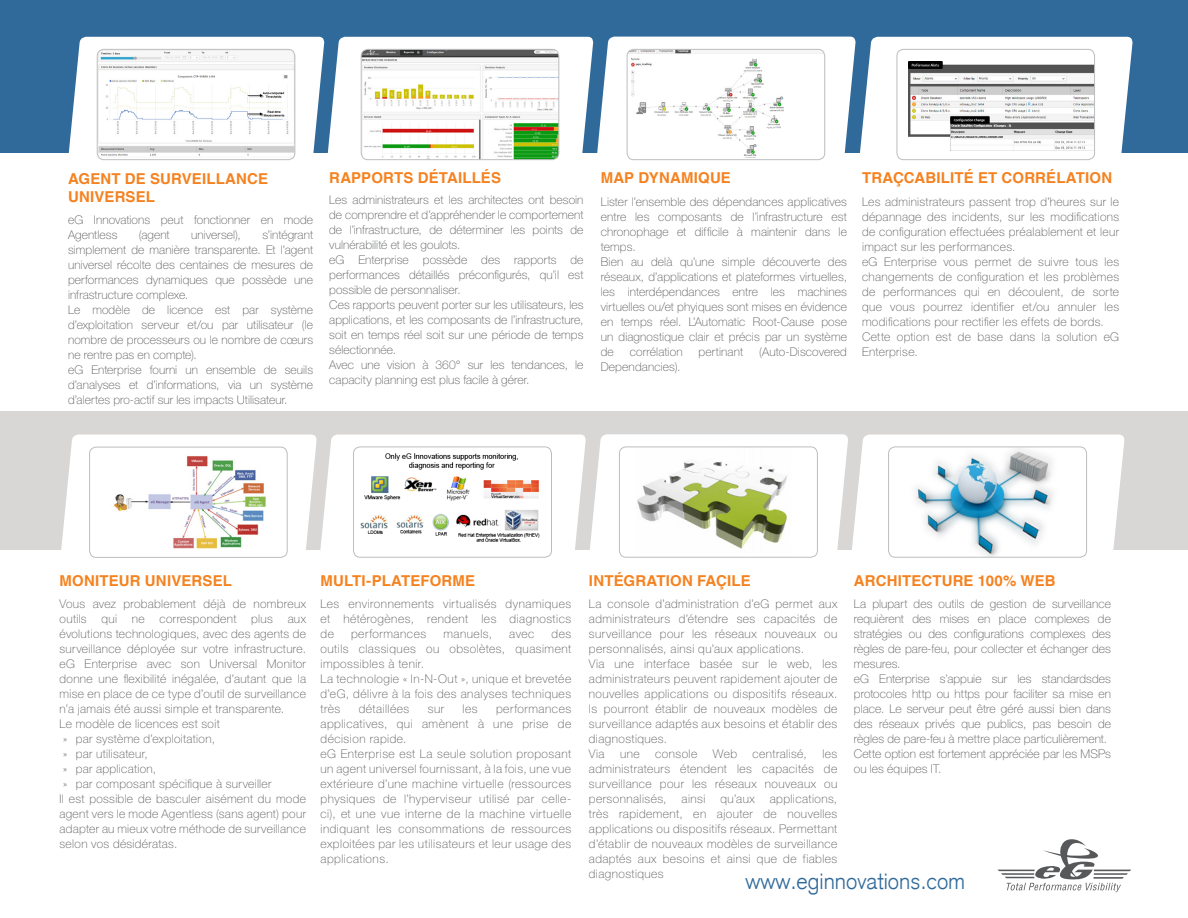
<style>
.page{position:relative;width:1188px;height:918px;background:#fff}
.page>*{position:absolute;margin:0;border:0;box-sizing:border-box;transform-origin:0 0}
.t1{font:300 22.5px "Akzidenz Grotesk CE";color:#306a9a}
.t2{font:700 15px/18px "Helvetica LT";letter-spacing:.01em;color:#f58220}
.t3{font:100 12px/15px "Helvetica Neue LT Std";letter-spacing:.02em;color:#57585a;text-align:justify}
.t4{font:100 12px "Helvetica Neue LT Std";letter-spacing:.045em;color:#57585a}
.t5{font:100 12px "Helvetica Neue LT Std";letter-spacing:.04em;color:#57585a}
</style>
<div class="page">
<div style="left:0;top:411px;width:1188px;height:139px;background:#d9d7d6"></div>
<div style="left:0;top:0;width:1188px;height:152px;background:#306a9a"></div>
<svg style="left:61px;top:434px;width:1064px;height:124px"></svg>
<svg style="left:67px;top:37px;width:1066px;height:124px"></svg>
<img style="left:99px;top:451px;width:179px;height:103px">
<div style="left:89px;top:447px;width:198px;height:111px;border:1px solid #bcbdc0;border-radius:7px"></div>
<img style="left:622px;top:447px;width:193px;height:109px">
<div style="left:619px;top:447px;width:199px;height:111px;border:1px solid #bcbdc0;border-radius:7px"></div>
<img style="left:893px;top:449px;width:189px;height:106px">
<div style="left:888px;top:447px;width:199px;height:110px;border:1px solid #bcbdc0;border-radius:7px"></div>
<img style="left:97px;top:49px;width:198px;height:108px">
<div style="left:97px;top:49px;width:198px;height:111px;border:1px solid #bcbdc0;border-radius:7px"></div>
<img style="left:355px;top:447px;width:195px;height:110px">
<div style="left:353px;top:447px;width:199px;height:110px;border:1px solid #bcbdc0;border-radius:7px"></div>
<img style="left:361px;top:49px;width:198px;height:111px">
<div style="left:361px;top:49px;width:198px;height:111px;border:1px solid #bcbdc0;border-radius:7px"></div>
<img style="left:627px;top:49px;width:198px;height:109px">
<div style="left:627px;top:49px;width:198px;height:111px;border:1px solid #bcbdc0;border-radius:7px"></div>
<img style="left:909px;top:61px;width:184px;height:90px">
<div style="left:897px;top:49px;width:198px;height:111px;border:1px solid #bcbdc0;border-radius:7px"></div>
<svg style="left:998px;top:839px;width:133px;height:53px"></svg>
<p class="t2" style="left:68px;top:169px;width:202px">AGENT DE SURVEILLANCE<br>UNIVERSEL</p>
<p class="t3" style="left:68px;top:212px;width:247px">eG Innovations peut fonctionner en mode<br>Agentless</p>
<p class="t3" style="left:68px;top:227px;width:247px;text-indent:194px">s’intégrant simplement de manière transparente. Et l’agent universel récolte des centaines de mesures de performances dynamiques que possède une infrastructure complexe.</p>
<p class="t3" style="left:68px;top:302px;width:247px">Le modèle de licence est par système d’exploitation serveur et/ou par utilisateur (le nombre de processeurs ou le nombre de cœurs ne rentre pas en compte).</p>
<p class="t3" style="left:68px;top:362px;width:247px">eG Enterprise fourni un ensemble de seuils d’analyses et d’informations, via un système d’alertes pro-actif sur les impacts Utilisateur.</p>
<p class="t3" style="left:139px;top:227px;width:32px">(agent</p>
<p class="t3" style="left:191px;top:227px;width:51px">universel),</p>
<p class="t2" style="left:329px;top:169px;width:173px">RAPPORTS DÉTAILLÉS</p>
<p class="t3" style="left:329px;top:192px;width:256px">Les administrateurs et les architectes ont besoin de comprendre et d’appréhender le comportement de l’infrastructure, de déterminer les points de vulnérabilité et les goulots.</p>
<p class="t3" style="left:329px;top:252px;width:256px">eG Enterprise possède des rapports de performances détaillés préconfigurés, qu’il est possible de personnaliser.</p>
<p class="t3" style="left:329px;top:297px;width:256px">Ces rapports peuvent porter sur les utilisateurs, les applications, et les composants de l’infrastructure, soit en temps réel soit sur une période de temps sélectionnée.</p>
<p class="t3" style="left:329px;top:357px;width:256px">Avec une vision à 360° sur les tendances, le capacity planning est plus facile à gérer.</p>
<p class="t2" style="left:601px;top:169px;width:132px">MAP DYNAMIQUE</p>
<p class="t3" style="left:601px;top:194px;width:248px">Lister l’ensemble des dépendances applicatives entre les composants de l’infrastructure est chronophage et difficile à maintenir dans le temps.</p>
<p class="t3" style="left:601px;top:254px;width:248px">Bien au delà qu’une simple découverte des réseaux, d’applications et plateformes virtuelles, les interdépendances entre les machines virtuelles ou/et phyiques sont mises en évidence en temps réel. L’Automatic Root-Cause pose un diagnostique clair et précis par un système de</p>
<p class="t3" style="left:630px;top:344px;width:54px">corrélation</p>
<p class="t3" style="left:699px;top:344px;width:46px">pertinant</p>
<p class="t3" style="left:759px;top:344px;width:89px">(Auto-Discovered</p>
<p class="t3" style="left:601px;top:359px;width:81px">Dependancies).</p>
<p class="t2" style="left:862px;top:169px;width:252px">TRAÇCABILITÉ ET CORRÉLATION</p>
<p class="t3" style="left:862px;top:194px;width:259px">Les administrateurs passent trop d’heures sur le dépannage des incidents, sur les modifications de configuration effectuées préalablement et leur impact sur les performances.</p>
<p class="t3" style="left:862px;top:254px;width:259px">eG Enterprise vous permet de suivre tous les changements de configuration et les problèmes de performances qui en découlent, de sorte que vous pourrez identifier et/ou annuler les modifications pour rectifier les effets de bords.</p>
<p class="t3" style="left:862px;top:329px;width:259px">Cette option est de base dans la solution eG<br>Enterprise.</p>
<p class="t2" style="left:60px;top:571px;width:174px">MONITEUR UNIVERSEL</p>
<p class="t3" style="left:60px;top:596px;width:248px">Vous avez probablement déjà de nombreux outils qui ne correspondent plus aux évolutions technologiques, avec des agents de surveillance déployée sur votre infrastructure. eG Enterprise avec son Universal Monitor donne une flexibilité inégalée, d’autant que la mise en place de ce type d’outil de surveillance n’a jamais été aussi simple et transparente.</p>
<p class="t3" style="left:60px;top:716px;width:162px">Le modèle de licences est soit</p>
<p class="t3" style="left:63px;top:731px;width:154px">» par système d’exploitation,</p>
<p class="t3" style="left:63px;top:746px;width:87px">» par utilisateur,</p>
<p class="t3" style="left:63px;top:761px;width:95px">» par application,</p>
<p class="t3" style="left:63px;top:776px;width:210px">» par composant spécifique à surveiller</p>
<p class="t3" style="left:60px;top:791px;width:248px">Il est possible de basculer aisément du mode agent vers le mode Agentless (sans agent) pour adapter au mieux votre méthode de surveillance selon vos désidératas.</p>
<p class="t2" style="left:321px;top:571px;width:156px">MULTI-PLATEFORME</p>
<p class="t3" style="left:321px;top:596px;width:252px">Les environnements virtualisés dynamiques et hétérogènes, rendent les diagnostics de</p>
<p class="t4" style="left:351px;top:627px;width:77px">performances</p>
<p class="t4" style="left:443px;top:627px;width:50px">manuels,</p>
<p class="t3" style="left:509px;top:626px;width:27px">avec</p>
<p class="t3" style="left:321px;top:626px;width:252px;text-indent:231px">des outils classiques ou obsolètes, quasiment impossibles à tenir.</p>
<p class="t3" style="left:321px;top:671px;width:252px">La technologie « In-N-Out », unique et brevetée d’eG, délivre à la fois des analyses techniques très</p>
<p class="t5" style="left:359px;top:702px;width:52px">détaillées</p>
<p class="t3" style="left:428px;top:701px;width:18px">sur</p>
<p class="t3" style="left:463px;top:701px;width:17px">les</p>
<p class="t3" style="left:321px;top:701px;width:252px;text-indent:176px">performances applicatives, qui amènent à une prise de décision rapide.</p>
<p class="t3" style="left:321px;top:746px;width:252px">eG Enterprise est La seule solution proposant un agent universel fournissant, à la fois, une vue extérieure d’une machine virtuelle (ressources physiques de l’hyperviseur utilisé par celle&shy;ci), et une vue interne de la machine virtuelle indiquant les consommations de ressources exploitées par les utilisateurs et leur usage des applications.</p>
<p class="t2" style="left:589px;top:571px;width:163px">INTÉGRATION FAÇILE</p>
<p class="t3" style="left:589px;top:596px;width:250px">La console d’administration d’eG permet aux administrateurs d’étendre ses capacités de surveillance pour les réseaux nouveaux ou personnalisés, ainsi qu’aux applications.</p>
<p class="t3" style="left:589px;top:656px;width:250px">Via une interface basée sur le web, les administrateurs peuvent rapidement ajouter de nouvelles applications ou dispositifs réseaux. ls pourront établir de nouveaux modèles de surveillance adaptés aux besoins et établir des diagnostiques.</p>
<p class="t3" style="left:589px;top:746px;width:17px">Via</p>
<p class="t3" style="left:620px;top:746px;width:21px">une</p>
<p class="t3" style="left:655px;top:746px;width:44px">console</p>
<p class="t3" style="left:713px;top:746px;width:26px">Web</p>
<p class="t3" style="left:753px;top:746px;width:56px">centralisé,</p>
<p class="t2" style="left:854px;top:571px;width:203px">ARCHITECTURE 100% WEB</p>
<p class="t3" style="left:854px;top:596px;width:259px">La plupart des outils de gestion de surveillance requièrent des mises en place complexes de stratégies ou des configurations complexes des règles de pare-feu, pour collecter et échanger des mesures.</p>
<p class="t3" style="left:854px;top:671px;width:259px">eG Enterprise s’appuie sur les standardsdes protocoles http ou https pour faciliter sa mise en place. Le serveur peut être géré aussi bien dans des réseaux privés que publics, pas besoin de règles de pare-feu à mettre place particulièrement.</p>
<p class="t3" style="left:854px;top:746px;width:259px">Cette option est fortement appréciée par les MSPs ou les équipes IT.</p>
<p class="t3" style="left:589px;top:746px;width:250px;text-indent:233px">les administrateurs étendent les capacités de surveillance pour les réseaux nouveaux ou personnalisés, ainsi qu’aux applications, très rapidement, en ajouter de nouvelles applications ou dispositifs réseaux. Permettant d’établir de nouveaux modèles de surveillance adaptés aux besoins et ainsi que de fiables diagnostiques</p>
<p class="t1" style="left:745px;top:867px;width:222px">www.eginnovations.com</p>
</div>
